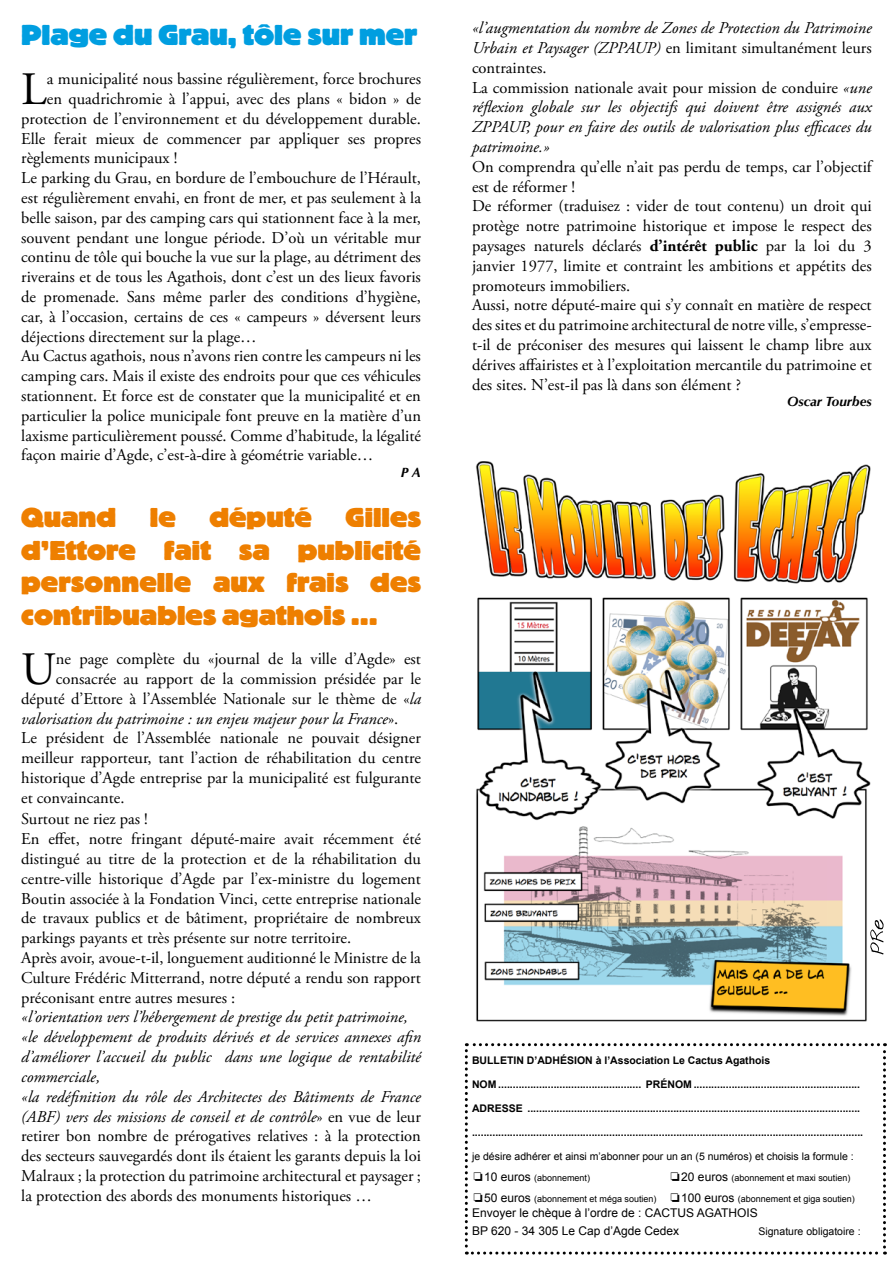
<style>
.page{position:relative;width:893px;height:1263px;background:#fff}
.page>*{position:absolute;margin:0;border:0;box-sizing:border-box;transform-origin:0 0}
.t1{font:46.35px "Adobe Garamond";color:#000}
.t2{font:800 28.5px "Block BE";color:#009ee0}
.t3{font:800 27px/32.4px "Block BE";color:#ee7f00;text-align:justify}
.t4{font:16.5px/19.8px "Adobe Garamond Pro";color:#000}
.t5{font:italic 16.5px/19.8px "Adobe Garamond Pro";color:#000}
.t6{font:16.5px "Adobe Garamond";color:#000}
.t7{font:italic 16.5px "Adobe Garamond";color:#000}
.t8{font:italic 700 13.5px "Optima";color:#000}
.t9{font:12px/18px "Arial";color:#000}
.t10{font:700 10.5px "Arial";color:#000}
.t11{font:10.5px "Arial";color:#000}
.t12{font:9px "Arial";color:#000}
.s1{font-style:italic}
.s2{font-style:normal}
.s3{font-weight:700}
.s4{font-family:"MS Gothic";font-size:12px}
.s5{font-size:12px}
</style>
<div class="page">
<img style="left:476px;top:461px;width:395px;height:561px">
<svg style="left:465px;top:1043px;width:421px;height:211px"></svg>
<svg style="left:870px;top:919px;width:13px;height:35px"></svg>
<h2 class="t2" style="left:21px;top:19px;width:398px">Plage du Grau, tôle sur mer</h2>
<h1 class="t1" style="left:21px;top:65px;width:27px">L</h1>
<p class="t6" style="left:47px;top:70px;width:376px">a municipalité nous bassine régulièrement, force brochures</p>
<p class="t6" style="left:47px;top:90px;width:376px">en quadrichromie à l’appui, avec des plans « bidon » de</p>
<p class="t6" style="left:21px;top:110px;width:401px">protection de l’environnement et du développement durable.</p>
<p class="t6" style="left:21px;top:130px;width:401px">Elle ferait mieux de commencer par appliquer ses propres</p>
<p class="t6" style="left:21px;top:149px;width:158px">règlements municipaux !</p>
<p class="t4" style="left:21px;top:169px;width:401px">Le parking du Grau, en bordure de l’embouchure de l’Hérault, est régulièrement envahi, en front de mer, et pas seulement à la belle saison, par des camping cars qui stationnent face à la mer, souvent pendant une longue période. D’où un véritable mur continu de tôle qui bouche la vue sur la plage, au détriment des riverains et de tous les Agathois, dont c’est un des lieux favoris de promenade. Sans même parler des conditions d’hygiène, car, à l’occasion, certains de ces « campeurs » déversent leurs déjections directement sur la plage…<br>Au Cactus agathois, nous n’avons rien contre les campeurs ni les camping cars. Mais il existe des endroits pour que ces véhicules stationnent. Et force est de constater que la municipalité et en particulier la police municipale font preuve en la matière d’un laxisme particulièrement poussé. Comme d’habitude, la légalité façon mairie d’Agde, c’est-à-dire à géométrie variable…</p>
<p class="t8" style="left:401px;top:464px;width:22px">P A</p>
<h3 class="t3" style="left:21px;top:501px;width:401px">Quand le député Gilles d’Ettore fait sa publicité personnelle aux frais des contribuables agathois …</h3>
<h1 class="t1" style="left:21px;top:645px;width:36px">U</h1>
<p class="t6" style="left:56px;top:650px;width:367px">ne page complète du «journal de la ville d’Agde» est</p>
<p class="t6" style="left:56px;top:670px;width:367px">consacrée au rapport de la commission présidée par le</p>
<p class="t6" style="left:21px;top:690px;width:401px">député d’Ettore à l’Assemblée Nationale sur le thème de «<span class="s1">la</span></p>
<p class="t7" style="left:21px;top:710px;width:379px">valorisation du patrimoine : un enjeu majeur pour la France<span class="s2">».</span></p>
<p class="t4" style="left:21px;top:729px;width:401px;text-align:justify">Le président de l’Assemblée nationale ne pouvait désigner meilleur rapporteur, tant l’action de réhabilitation du centre historique d’Agde entreprise par la municipalité est fulgurante et convaincante.</p>
<p class="t4" style="left:21px;top:810px;width:401px">Surtout ne riez pas !<br>En effet, notre fringant député-maire avait récemment été distingué au titre de la protection et de la réhabilitation du centre-ville historique d’Agde par l’ex-ministre du logement Boutin associée à la Fondation Vinci, cette entreprise nationale de travaux publics et de bâtiment, propriétaire de nombreux parkings payants et très présente sur notre territoire.<br>Après avoir, avoue-t-il, longuement auditionné le Ministre de la Culture Frédéric Mitterrand, notre député a rendu son rapport préconisant entre autres mesures :</p>
<p class="t5" style="left:21px;top:1008px;width:401px">«l’orientation vers l’hébergement de prestige du petit patrimoine, «le développement de produits dérivés et de services annexes afin d’améliorer l’accueil du public dans une logique de rentabilité commerciale,<br>«la redéfinition du rôle des Architectes des Bâtiments de France (ABF) vers des missions de conseil et de contrôle<span class="s2">» en vue de leur retirer bon nombre de prérogatives relatives : à la protection des secteurs sauvegardés dont ils étaient les garants depuis la loi Malraux ; la protection du patrimoine architectural et paysager ; la protection des abords des monuments historiques …</span></p>
<p class="t5" style="left:472px;top:19px;width:401px">«l’augmentation du nombre de Zones de Protection du Patrimoine Urbain et Paysager (ZPPAUP) <span class="s2">en limitant simultanément leurs contraintes.<br>La commission nationale avait pour mission de conduire</span> «une réflexion globale sur les objectifs qui doivent être assignés aux ZPPAUP, pour en faire des outils de valorisation plus efficaces du patrimoine.»</p>
<p class="t4" style="left:472px;top:157px;width:401px">On comprendra qu’elle n’ait pas perdu de temps, car l’objectif est de réformer !<br>De réformer (traduisez : vider de tout contenu) un droit qui protège notre patrimoine historique et impose le respect des paysages naturels déclarés <span class="s3">d’intérêt public</span> par la loi du 3 janvier 1977, limite et contraint les ambitions et appétits des promoteurs immobiliers.<br>Aussi, notre député-maire qui s’y connaît en matière de respect des sites et du patrimoine architectural de notre ville, s’empresse&shy;t-il de préconiser des mesures qui laissent le champ libre aux dérives affairistes et à l’exploitation mercantile du patrimoine et des sites. N’est-il pas là dans son élément ?</p>
<p class="t8" style="left:787px;top:393px;width:86px">Oscar Tourbes</p>
<p class="t10" style="left:472px;top:1055px;width:300px">BULLETIN D’ADHÉSION à l’Association Le Cactus Agathois</p>
<p class="t10" style="left:472px;top:1079px;width:390px">NOM ................................................. PRÉNOM .........................................................</p>
<p class="t10" style="left:472px;top:1103px;width:390px">ADRESSE ..................................................................................................................</p>
<p class="t10" style="left:472px;top:1127px;width:393px">......................................................................................................................................</p>
<p class="t11" style="left:472px;top:1151px;width:383px">je désire adhérer et ainsi m’abonner pour un an (5 numéros) et choisis la formule :</p>
<p class="t12" style="left:472px;top:1173px;width:120px"><span class="s4">❏</span><span class="s5">10 euros</span> (abonnement)</p>
<p class="t12" style="left:669px;top:1173px;width:183px"><span class="s4">❏</span><span class="s5">20 euros</span> (abonnement et maxi soutien)</p>
<p class="t12" style="left:472px;top:1194px;width:384px"><span class="s4">❏</span><span class="s5">50 euros</span> (abonnement et méga soutien) <span class="s4">❏</span><span class="s5">100 euros</span> (abonnement et giga soutien)</p>
<p class="t9" style="left:472px;top:1203px;width:287px">Envoyer le chèque à l’ordre de : CACTUS AGATHOI S<br>BP 620 - 34 305 Le Cap d’Agde Cedex</p>
<p class="t11" style="left:758px;top:1225px;width:104px">Signature obligatoire :</p>
</div>
